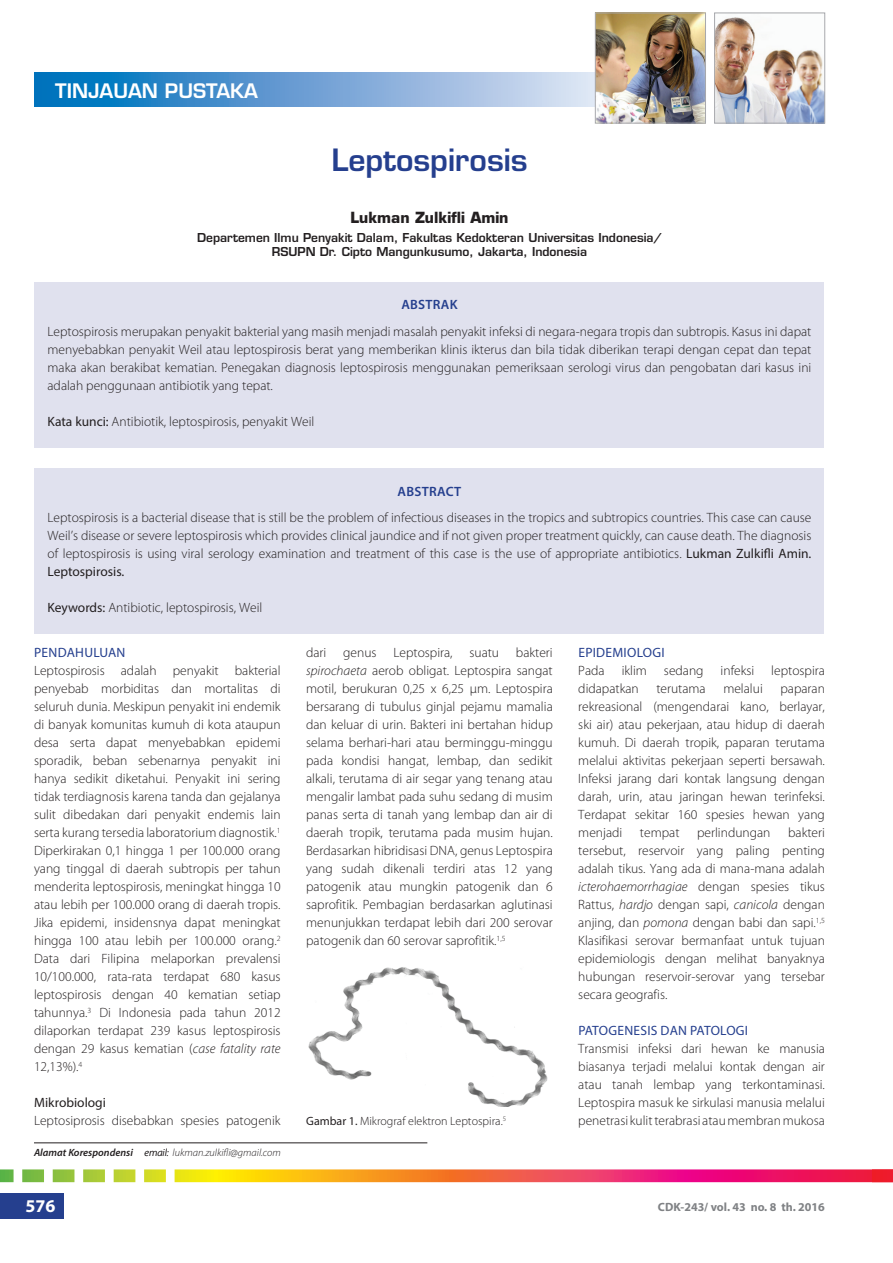
<style>
.page{position:relative;width:893px;height:1263px;background:#fff}
.page>*{position:absolute;margin:0;border:0;box-sizing:border-box;transform-origin:0 0}
.t1{font:600 30px "Eurostile LT Std";color:#253f8e}
.t2{font:600 19.5px "Eurostile LT Std";color:#fff}
.t3{font:700 18px "Myriad Pro";color:#fff}
.t4{font:700 15px "Eurostile LT Std";color:#231f20}
.t5{font:300 13.5px/18px "Myriad Pro";color:#231f20;text-align:justify}
.t6{font:13.5px "Myriad Pro";letter-spacing:.02em;color:#253f8e}
.t7{font:600 13.5px "Myriad Pro";letter-spacing:.02em;color:#253f8e}
.t8{font:13.5px "Myriad Pro";color:#231f20}
.t9{font:13.5px "Myriad Pro";letter-spacing:-.005em;color:#253f8e}
.t10{font:600 12px/14.4px "Eurostile LT Std";color:#231f20;text-align:center}
.t11{font:300 12px "Myriad Pro";color:#231f20}
.t12{font:700 12px "Myriad Pro";color:#808285}
.t13{font:italic 300 10.5px "Myriad Pro";color:#231f20}
.t14{font:italic 600 10.5px "Myriad Pro";color:#231f20}
.s1{font-weight:400}
.s2{font-style:italic}
</style>
<div class="page">
<div style="left:0;top:1193px;width:64px;height:25px;background:#253f8e"></div>
<svg style="left:34px;top:72px;width:561px;height:35px;background:#6aa4d5"></svg>
<img style="left:716px;top:17px;width:107px;height:104px">
<div style="left:714px;top:13px;width:111px;height:110px;border:1px solid #a8a9ad"></div>
<img style="left:597px;top:15px;width:107px;height:106px">
<div style="left:595px;top:13px;width:111px;height:110px;border:1px solid #a8a9ad"></div>
<svg style="left:0;top:1169px;width:893px;height:13px;background:#e87d50"></svg>
<hr style="left:34px;top:1142px;width:393px;height:1px;background:#231f20">
<img style="left:308px;top:967px;width:240px;height:139px">
<div style="left:35px;top:282px;width:789px;height:165px;background:#e0e1ee"></div>
<div style="left:35px;top:468px;width:789px;height:166px;background:#e0e1ee"></div>
<h2 class="t2" style="left:55px;top:79px;width:204px">TINJAUAN PUSTAKA</h2>
<h1 class="t1" style="left:331px;top:142px;width:198px">Leptospirosis</h1>
<p class="t4" style="left:350px;top:209px;width:160px">Lukman Zulkifli Amin</p>
<p class="t10" style="left:197px;top:230px;width:466px">Departemen Ilmu Penyakit Dalam, Fakultas Kedokteran Universitas Indonesia/<br>RSUPN Dr. Cipto Mangunkusumo, Jakarta, Indonesia</p>
<p class="t7" style="left:401px;top:296px;width:58px">ABSTRAK</p>
<p class="t5" style="left:48px;top:322px;width:765px">Leptospirosis merupakan penyakit bakterial yang masih menjadi masalah penyakit infeksi di negara-negara tropis dan subtropis. Kasus ini dapat menyebabkan penyakit Weil atau leptospirosis berat yang memberikan klinis ikterus dan bila tidak diberikan terapi dengan cepat dan tepat maka akan berakibat kematian. Penegakan diagnosis leptospirosis menggunakan pemeriksaan serologi virus dan pengobatan dari kasus ini adalah penggunaan antibiotik yang tepat.</p>
<p class="t5" style="left:48px;top:413px;width:268px"><span class="s1">Kata kunci:</span> Antibiotik, leptospirosis, penyakit Weil</p>
<p class="t7" style="left:398px;top:482px;width:65px">ABSTRACT</p>
<p class="t5" style="left:48px;top:509px;width:765px">Leptospirosis is a bacterial disease that is still be the problem of infectious diseases in the tropics and subtropics countries. This case can cause Weil’s disease or severe leptospirosis which provides clinical jaundice and if not given proper treatment quickly, can cause death. The diagnosis of leptospirosis is using viral serology examination and treatment of this case is the use of appropriate antibiotics. <span class="s1">Lukman Zulkifli Amin.<br>Leptospirosis.</span></p>
<p class="t5" style="left:48px;top:599px;width:216px"><span class="s1">Keywords:</span> Antibiotic, leptospirosis, Weil</p>
<p class="t6" style="left:34px;top:644px;width:93px">PENDAHULUAN</p>
<p class="t5" style="left:34px;top:662px;width:248px">Leptospirosis adalah penyakit bakterial penyebab morbiditas dan mortalitas di seluruh dunia. Meskipun penyakit ini endemik di banyak komunitas kumuh di kota ataupun desa serta dapat menyebabkan epidemi sporadik, beban sebenarnya penyakit ini hanya sedikit diketahui. Penyakit ini sering tidak terdiagnosis karena tanda dan gejalanya sulit dibedakan dari penyakit endemis lain serta kurang tersedia laboratorium diagnostik.<sup>1<br></sup>Diperkirakan 0,1 hingga 1 per 100.000 orang yang tinggal di daerah subtropis per tahun menderita leptospirosis, meningkat hingga 10 atau lebih per 100.000 orang di daerah tropis.<br>Jika epidemi, insidensnya dapat meningkat hingga 100 atau lebih per 100.000 orang.<sup>2<br></sup>Data dari Filipina melaporkan prevalensi 10/100.000, rata-rata terdapat 680 kasus leptospirosis dengan 40 kematian setiap tahunnya.<sup>3</sup> Di Indonesia pada tahun 2012 dilaporkan terdapat 239 kasus leptospirosis dengan 29 kasus kematian (<span class="s2">case fatality rate </span>12,13%).<sup>4</sup></p>
<p class="t8" style="left:34px;top:1094px;width:73px">Mikrobiologi</p>
<p class="t5" style="left:34px;top:1112px;width:248px">Leptosiprosis disebabkan spesies patogenik</p>
<p class="t14" style="left:34px;top:1145px;width:100px">Alamat Korespondensi</p>
<p class="t13" style="left:145px;top:1146px;width:138px">email: lukman.zulkifli@gmail.com</p>
<p class="t5" style="left:306px;top:644px;width:248px">dari genus Leptospira, suatu bakteri <span class="s2">spirochaeta</span> aerob obligat. Leptospira sangat motil, berukuran 0,25 x 6,25 µm. Leptospira bersarang di tubulus ginjal pejamu mamalia dan keluar di urin. Bakteri ini bertahan hidup selama berhari-hari atau berminggu-minggu pada kondisi hangat, lembap, dan sedikit alkali, terutama di air segar yang tenang atau mengalir lambat pada suhu sedang di musim panas serta di tanah yang lembap dan air di daerah tropik, terutama pada musim hujan.<br>Berdasarkan hibridisasi DNA, genus Leptospira yang sudah dikenali terdiri atas 12 yang patogenik atau mungkin patogenik dan 6 saprofitik. Pembagian berdasarkan aglutinasi menunjukkan terdapat lebih dari 200 serovar patogenik dan 60 serovar saprofitik.<sup>1,5</sup></p>
<p class="t11" style="left:306px;top:1114px;width:201px"><span class="s1">Gambar 1.</span> Mikrograf elektron Leptospira.<sup>5</sup></p>
<p class="t6" style="left:578px;top:644px;width:88px">EPIDEMIOLOGI</p>
<p class="t5" style="left:578px;top:662px;width:28px">Pada</p>
<p class="t5" style="left:622px;top:662px;width:27px">iklim</p>
<p class="t5" style="left:664px;top:662px;width:41px">sedang</p>
<p class="t5" style="left:721px;top:662px;width:35px">infeksi</p>
<p class="t5" style="left:771px;top:662px;width:55px">leptospira</p>
<p class="t5" style="left:578px;top:680px;width:62px">didapatkan</p>
<p class="t5" style="left:656px;top:680px;width:51px">terutama</p>
<p class="t5" style="left:723px;top:680px;width:41px">melalui</p>
<p class="t5" style="left:578px;top:680px;width:248px;text-indent:202px">paparan rekreasional (mengendarai kano, berlayar, ski air) atau pekerjaan, atau hidup di daerah kumuh. Di daerah tropik, paparan terutama melalui aktivitas pekerjaan seperti bersawah.<br>Infeksi jarang dari kontak langsung dengan darah, urin, atau jaringan hewan terinfeksi.<br>Terdapat sekitar 160 spesies hewan yang menjadi</p>
<p class="t5" style="left:578px;top:824px;width:248px;text-indent:210px">bakteri tersebut, reservoir yang paling penting adalah tikus. Yang ada di mana-mana adalah <span class="s2">icterohaemorrhagiae</span> dengan spesies tikus Rattus, <span class="s2">hardjo</span> dengan sapi, <span class="s2">canicola</span> dengan anjing, dan <span class="s2">pomona</span> dengan babi dan sapi.<sup>1,5<br></sup>Klasifikasi serovar bermanfaat untuk tujuan epidemiologis dengan melihat banyaknya hubungan reservoir-serovar yang tersebar secara geografis.</p>
<p class="t6" style="left:578px;top:1022px;width:92px">PATOGENESIS dan</p>
<p class="t9" style="left:690px;top:1022px;width:59px">PATOLOGI</p>
<p class="t5" style="left:578px;top:1040px;width:248px">Transmisi infeksi dari hewan ke manusia biasanya terjadi melalui kontak dengan air atau tanah lembap yang terkontaminasi.<br>Leptospira masuk ke sirkulasi manusia melalui penetrasi kulit terabrasi atau membran mukosa</p>
<p class="t5" style="left:640px;top:824px;width:41px">tempat</p>
<p class="t5" style="left:697px;top:824px;width:75px">perlindungan</p>
<h3 class="t3" style="left:26px;top:1194px;width:31px">576</h3>
<p class="t12" style="left:658px;top:1199px;width:169px">CDK-243/ vol. 43 no. 8 th. 2016</p>
</div>
